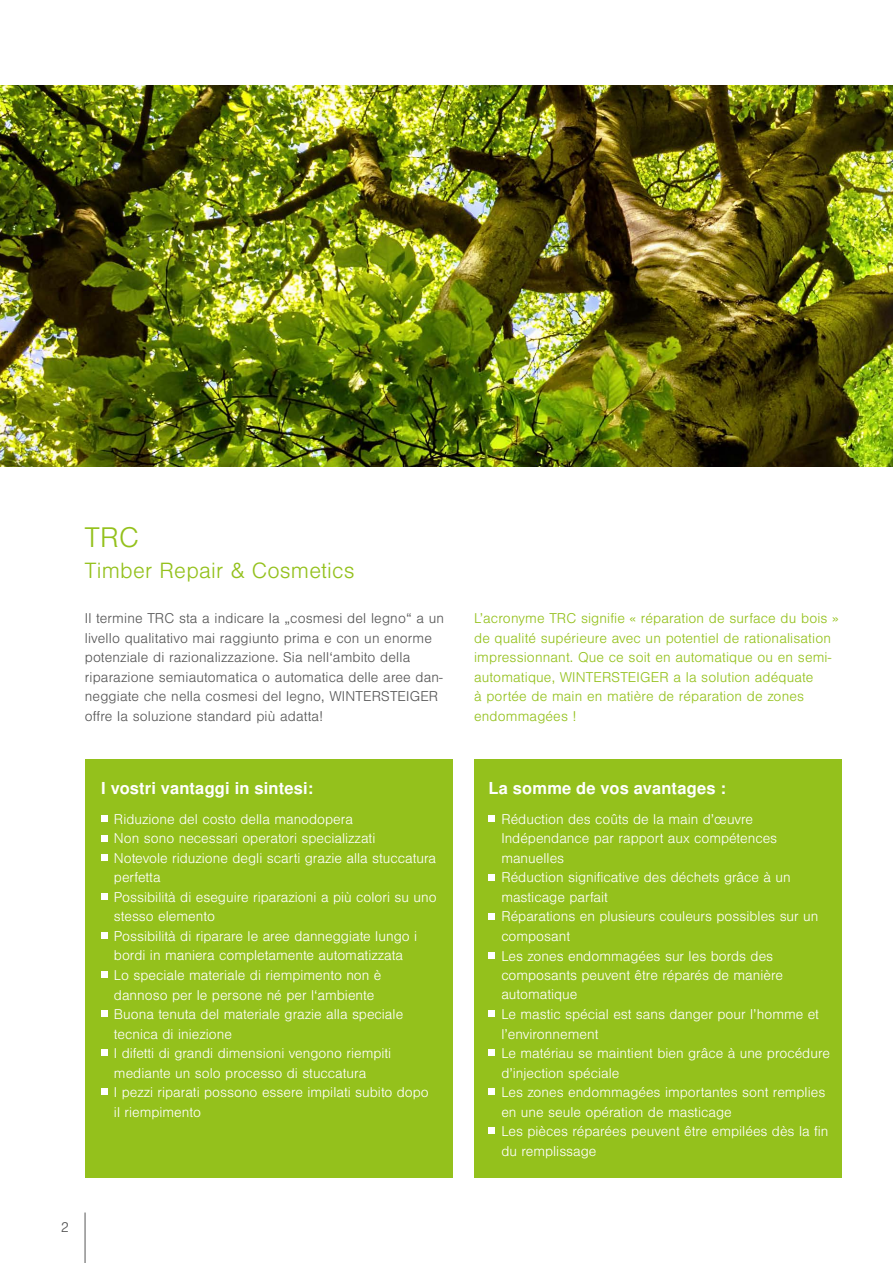
<style>
.page{position:relative;width:893px;height:1263px;background:#fff}
.page>*{position:absolute;margin:0;border:0;box-sizing:border-box;transform-origin:0 0}
.t1{font:300 27px "Nimbus San LOT";color:#94c11c}
.t2{font:300 21px "Nimbus San LOT";letter-spacing:.01em;color:#94c11c}
.t3{font:700 16.5px "Nimbus San LOT";letter-spacing:.01em;color:#fff}
.t4{font:300 13.5px/19.5px "Nimbus San LOT";color:#fff}
.t5{font:300 13.5px/19.5px "Nimbus San LOT";letter-spacing:.01em;color:#565656}
.t6{font:300 13.5px/19.5px "Nimbus San LOT";letter-spacing:.01em;color:#94c11c}
</style>
<div class="page">
<img style="left:0;top:85px;width:893px;height:382px">
<div style="left:85px;top:760px;width:368px;height:418px;background:#94c11c"></div>
<div style="left:101px;top:816px;width:7px;height:6px;background:#fff"></div>
<div style="left:101px;top:835px;width:7px;height:6px;background:#fff"></div>
<div style="left:101px;top:855px;width:7px;height:6px;background:#fff"></div>
<div style="left:101px;top:894px;width:7px;height:6px;background:#fff"></div>
<div style="left:101px;top:933px;width:7px;height:6px;background:#fff"></div>
<div style="left:101px;top:972px;width:7px;height:6px;background:#fff"></div>
<div style="left:101px;top:1011px;width:7px;height:6px;background:#fff"></div>
<div style="left:101px;top:1050px;width:7px;height:6px;background:#fff"></div>
<div style="left:101px;top:1089px;width:7px;height:6px;background:#fff"></div>
<div style="left:474px;top:760px;width:368px;height:418px;background:#94c11c"></div>
<svg style="left:489px;top:816px;width:6px;height:6px"></svg>
<svg style="left:489px;top:874px;width:6px;height:6px"></svg>
<svg style="left:489px;top:913px;width:6px;height:6px"></svg>
<svg style="left:489px;top:952px;width:6px;height:6px"></svg>
<svg style="left:489px;top:1011px;width:6px;height:6px"></svg>
<svg style="left:489px;top:1050px;width:6px;height:6px"></svg>
<svg style="left:489px;top:1089px;width:6px;height:6px"></svg>
<svg style="left:489px;top:1128px;width:6px;height:6px"></svg>
<hr style="left:85px;top:1212px;width:1px;height:51px;background:#565656">
<h1 class="t1" style="left:85px;top:521px;width:55px">TRC</h1>
<h2 class="t2" style="left:85px;top:558px;width:271px">Timber Repair &amp; Cosmetics</h2>
<p class="t5" style="left:85px;top:609px;width:361px">Il termine TRC sta a indicare la „cosmesi del legno“ a un livello qualitativo mai raggiunto prima e con un enorme potenziale di razionalizzazione. Sia nell‘ambito della riparazione semiautomatica o automatica delle aree dan&shy;neggiate che nella cosmesi del legno, WINTERSTEIGER offre la soluzione standard più adatta!</p>
<p class="t3" style="left:101px;top:778px;width:214px">I vostri vantaggi in sintesi:</p>
<p class="t4" style="left:114px;top:810px;width:324px">Riduzione del costo della manodopera<br>Non sono necessari operatori specializzati<br>Notevole riduzione degli scarti grazie alla stuccatura perfetta<br>Possibilità di eseguire riparazioni a più colori su uno stesso elemento<br>Possibilità di riparare le aree danneggiate lungo i bordi in maniera completamente automatizzata<br>Lo speciale materiale di riempimento non è dannoso per le persone né per l‘ambiente<br>Buona tenuta del materiale grazie alla speciale tecnica di iniezione<br>I difetti di grandi dimensioni vengono riempiti mediante un solo processo di stuccatura<br>I pezzi riparati possono essere impilati subito dopo il riempimento</p>
<p class="t5" style="left:61px;top:1218px;width:10px">2</p>
<p class="t6" style="left:474px;top:609px;width:366px">L’acronyme TRC signifie « réparation de surface du bois » de qualité supérieure avec un potentiel de rationalisation impressionnant. Que ce soit en automatique ou en semi&shy;automatique, WINTERSTEIGER a la solution adéquate<br>à portée de main en matière de réparation de zones endommagées !</p>
<p class="t3" style="left:489px;top:778px;width:239px">La somme de vos avantages :</p>
<p class="t4" style="left:501px;top:810px;width:330px">Réduction des coûts de la main d’œuvre Indépendance par rapport aux compétences manuelles<br>Réduction significative des déchets grâce à un masticage parfait<br>Réparations en plusieurs couleurs possibles sur un composant<br>Les zones endommagées sur les bords des composants peuvent être réparés de manière automatique<br>Le mastic spécial est sans danger pour l’homme et l’environnement<br>Le matériau se maintient bien grâce à une procédure d’injection spéciale<br>Les zones endommagées importantes sont remplies en une seule opération de masticage<br>Les pièces réparées peuvent être empilées dès la fin du remplissage</p>
</div>
